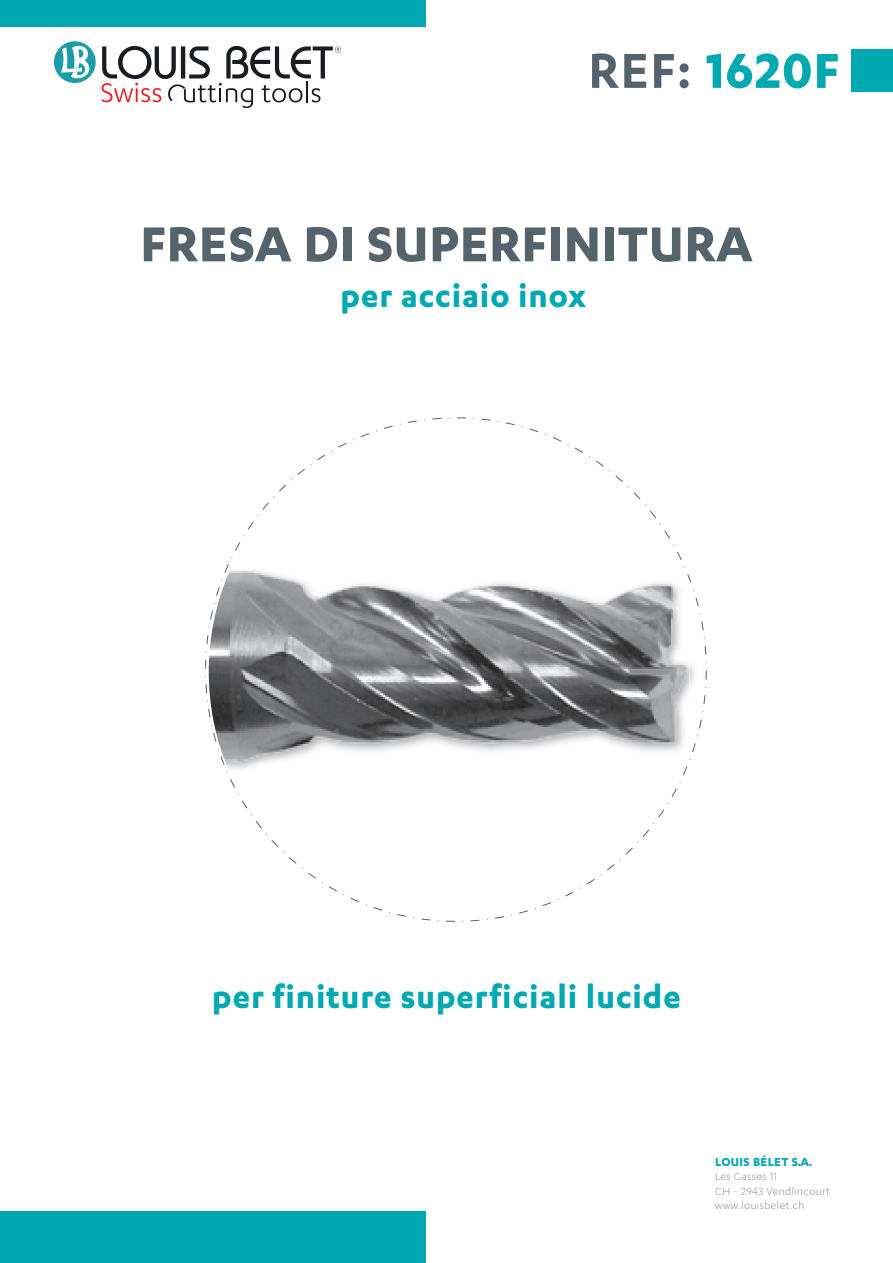
<style>
.page{position:relative;width:893px;height:1263px;background:#fff}
.page>*{position:absolute;margin:0;border:0;box-sizing:border-box;transform-origin:0 0}
.t1{font:700 57px "Karbon";letter-spacing:.01em;color:#55636c}
.t2{font:700 57px "Karbon";letter-spacing:.025em;color:#00a9b1}
.t3{font:700 36px "Karbon";letter-spacing:.025em;color:#00a9b1}
.t4{font:700 13.5px "Karbon";letter-spacing:.025em;color:#00a9b1}
.t5{font:300 12px/14.4px "Karbon";letter-spacing:.04em;color:#55636c}
.s1{font-weight:600;color:#55636c}
</style>
<div class="page">
<div style="left:0;top:1211px;width:426px;height:52px;background:#00a9b1"></div>
<div style="left:0;top:0;width:426px;height:27px;background:#00a9b1"></div>
<div style="left:852px;top:49px;width:41px;height:42px;background:#00a9b1"></div>
<div style="left:54px;top:41px;width:42px;height:42px;background:#1c9ca7;border-radius:50%"></div>
<svg style="left:61px;top:44px;width:29px;height:35px"></svg>
<svg style="left:102px;top:46px;width:239px;height:62px"></svg>
<svg style="left:205px;top:417px;width:502px;height:505px"></svg>
<h1 class="t2" style="left:588px;top:38px;width:253px"><span class="s1">REF:</span> 1620F</h1>
<h1 class="t1" style="left:140px;top:211px;width:614px">FRESA DI SUPERFINITURA</h1>
<h2 class="t3" style="left:340px;top:276px;width:247px">per acciaio inox</h2>
<h2 class="t3" style="left:212px;top:976px;width:470px">per finiture superficiali lucide</h2>
<p class="t4" style="left:715px;top:1154px;width:99px">LOUIS BÉLET S.A.</p>
<p class="t5" style="left:715px;top:1169px;width:116px">Les Gasses 11<br>CH - 2943 Vendlincourt www.louisbelet.ch</p>
</div>
